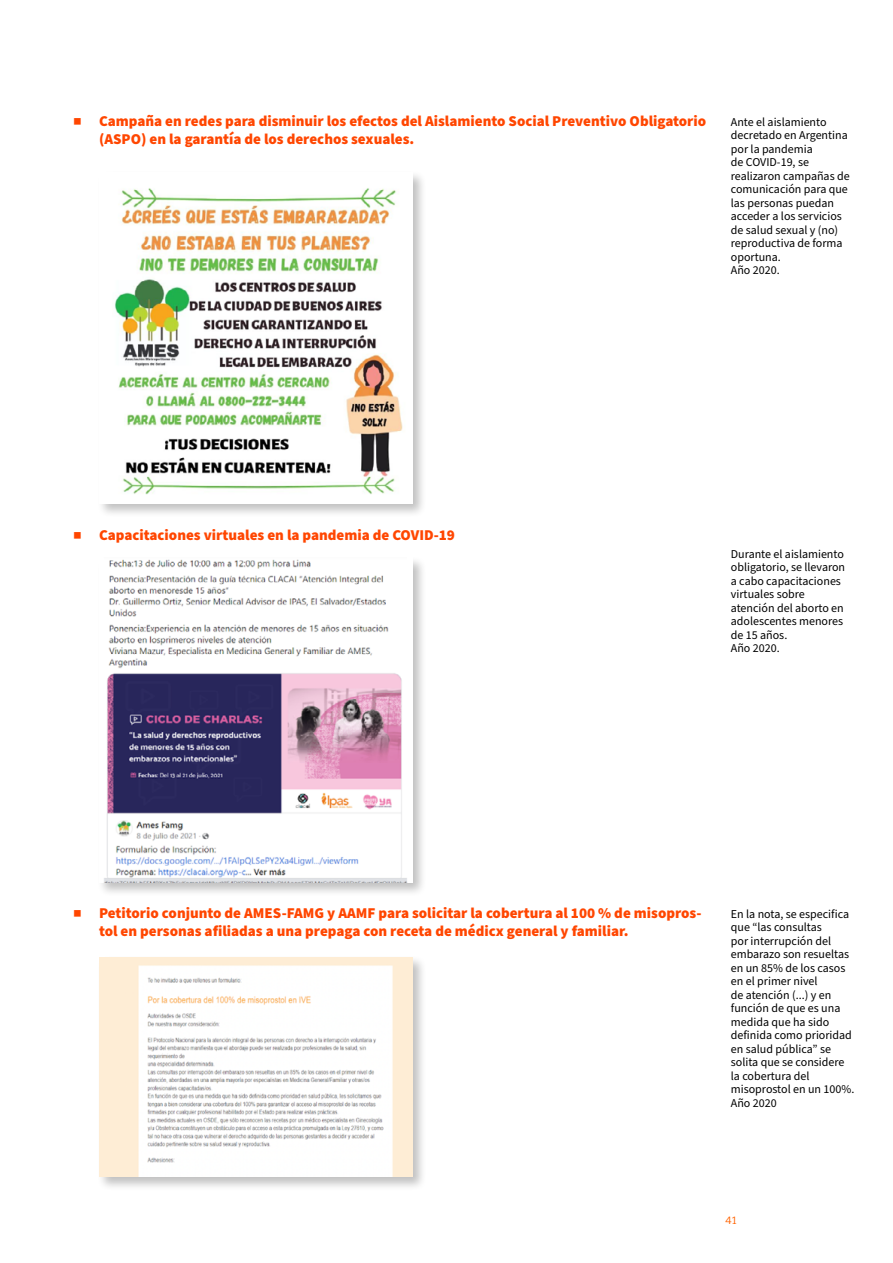
<style>
.page{position:relative;width:893px;height:1263px;background:#fff}
.page>*{position:absolute;margin:0;border:0;box-sizing:border-box;transform-origin:0 0}
.t1{font:900 15px/18px "Source Sans Pro";color:#ff4600}
.t2{font:12px/13.5px "Source Sans Pro";color:#000}
.t3{font:10.5px "Bitter";color:#ff6300}
.s1{font-family:"Bitter";font-weight:400}
</style>
<div class="page">
<div style="left:96px;top:171px;width:330px;height:347px;background:#000;opacity:.25"></div>
<img style="left:99px;top:173px;width:313px;height:330px">
<div style="left:96px;top:555px;width:330px;height:341px;background:#000;opacity:.25"></div>
<img style="left:99px;top:558px;width:313px;height:324px">
<div style="left:96px;top:955px;width:330px;height:235px;background:#000;opacity:.25"></div>
<img style="left:99px;top:958px;width:313px;height:218px">
<p class="t1" style="left:99px;top:112px;width:609px;text-indent:-27px"><span class="s1">■</span> Campaña en redes para disminuir los efectos del Aislamiento Social Preventivo Obligatorio (ASPO) en la garantía de los derechos sexuales.</p>
<p class="t2" style="left:731px;top:115px;width:120px">Ante el aislamiento decretado en Argentina por la pandemia<br>de COVID-19, se realizaron campañas de comunicación para que las personas puedan acceder a los servicios de salud sexual y (no) reproductiva de forma oportuna.<br>Año 2020.</p>
<p class="t1" style="left:72px;top:526px;width:385px"><span class="s1">■</span> Capacitaciones virtuales en la pandemia de COVID-19</p>
<p class="t2" style="left:731px;top:547px;width:116px">Durante el aislamiento obligatorio, se llevaron a cabo capacitaciones virtuales sobre atención del aborto en adolescentes menores de 15 años.<br>Año 2020.</p>
<p class="t1" style="left:99px;top:904px;width:604px;text-indent:-27px"><span class="s1">■</span> Petitorio conjunto de AMES-FAMG y AAMF para solicitar la cobertura al 100 % de misopros&shy;tol en personas afiliadas a una prepaga con receta de médicx general y familiar.</p>
<p class="t2" style="left:731px;top:907px;width:125px">En la nota, se especifica que “las consultas<br>por interrupción del embarazo son resueltas en un 85% de los casos en el primer nivel<br>de atención (...) y en función de que es una medida que ha sido definida como prioridad en salud pública” se solita que se considere la cobertura del misoprostol en un 100%.<br>Año 2020</p>
<p class="t3" style="left:725px;top:1214px;width:12px">41</p>
</div>
